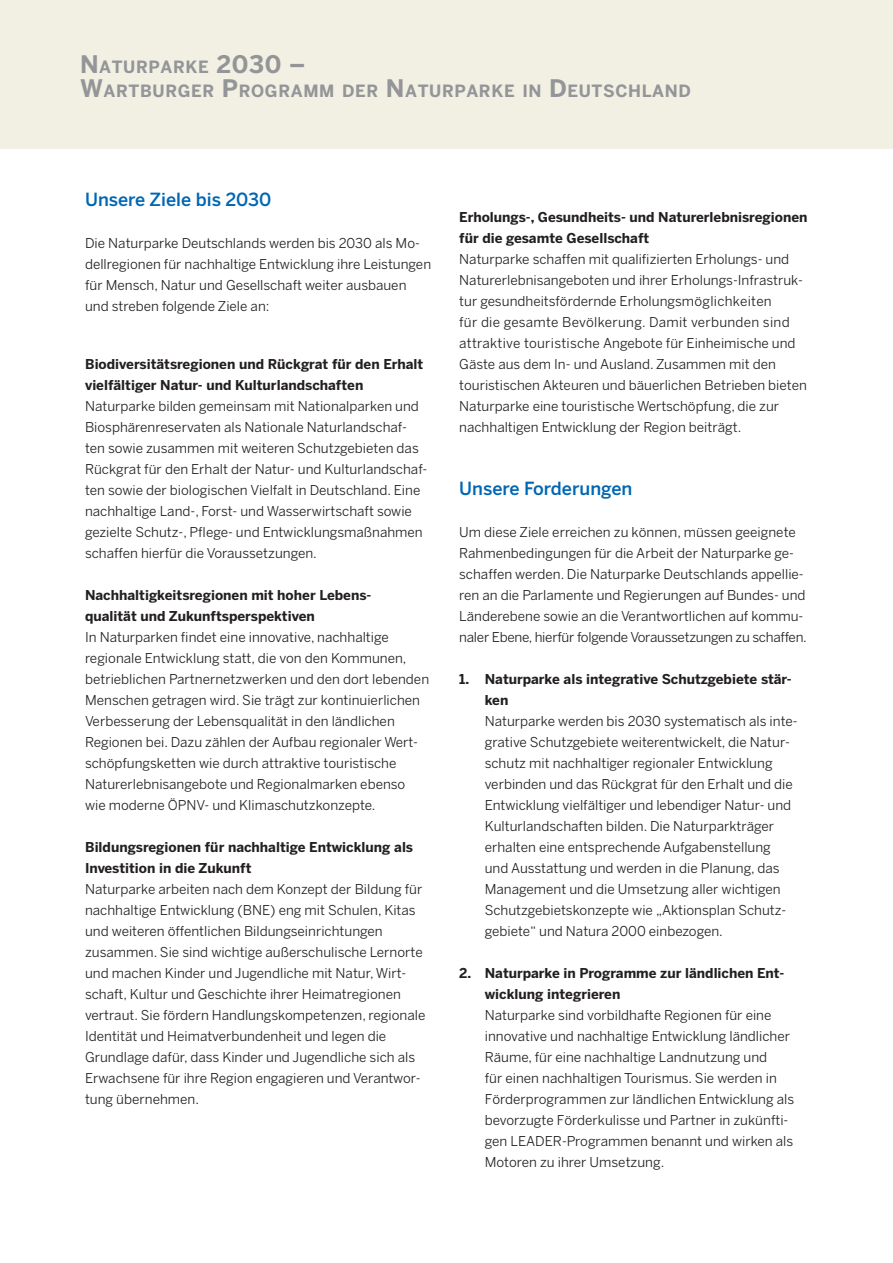
<style>
.page{position:relative;width:893px;height:1263px;background:#fff}
.page>*{position:absolute;margin:0;border:0;box-sizing:border-box;transform-origin:0 0}
.t1{font:500 18px "Benton Sans";color:#0166b3}
.t2{font:700 16.8px/24px "Benton Sans";letter-spacing:.035em;color:#939598}
.t3{font:13.5px/21px "Benton Sans";color:#231f20}
.t4{font:700 13.5px/21px "Benton Sans";color:#231f20}
.s1{font-size:24px}
</style>
<div class="page">
<div style="left:0;top:0;width:893px;height:149px;background:#f1f0e2"></div>
<p class="t2" style="left:80px;top:55px;width:612px"><span class="s1">N</span>ATURPARKE <span class="s1">2030 –<br>W</span>ARTBURGER <span class="s1">P</span>ROGRAMM DER <span class="s1">N</span>ATURPARKE IN <span class="s1">D</span>EUTSCHLAND</p>
<h1 class="t1" style="left:85px;top:188px;width:188px">Unsere Ziele bis 2030</h1>
<p class="t3" style="left:85px;top:232px;width:348px">Die Naturparke Deutschlands werden bis 2030 als Mo&shy;dellregionen für nachhaltige Entwicklung ihre Leistungen für Mensch, Natur und Gesellschaft weiter ausbauen und streben folgende Ziele an:</p>
<p class="t4" style="left:85px;top:353px;width:340px">Biodiversitätsregionen und Rückgrat für den Erhalt vielfältiger Natur- und Kulturlandschaften</p>
<p class="t3" style="left:85px;top:395px;width:344px">Naturparke bilden gemeinsam mit Nationalparken und Biosphärenreservaten als Nationale Naturlandschaf&shy;ten sowie zusammen mit weiteren Schutzgebieten das Rückgrat für den Erhalt der Natur- und Kulturlandschaf&shy;ten sowie der biologischen Vielfalt in Deutschland. Eine nachhaltige Land-, Forst- und Wasserwirtschaft sowie gezielte Schutz-, Pflege- und Entwicklungsmaßnahmen schaffen hierfür die Voraussetzungen.</p>
<p class="t4" style="left:85px;top:584px;width:288px">Nachhaltigkeitsregionen mit hoher Lebens&shy;qualität und Zukunftsperspektiven</p>
<p class="t3" style="left:85px;top:627px;width:346px">In Naturparken findet eine innovative, nachhaltige regionale Entwicklung statt, die von den Kommunen, betrieblichen Partnernetzwerken und den dort lebenden Menschen getragen wird. Sie trägt zur kontinuierlichen Verbesserung der Lebensqualität in den ländlichen Regionen bei. Dazu zählen der Aufbau regionaler Wert&shy;schöpfungsketten wie durch attraktive touristische Naturerlebnisangebote und Regionalmarken ebenso wie moderne ÖPNV- und Klimaschutzkonzepte.</p>
<p class="t4" style="left:85px;top:837px;width:330px">Bildungsregionen für nachhaltige Entwicklung als<br>Investition in die Zukunft</p>
<p class="t3" style="left:85px;top:879px;width:342px">Naturparke arbeiten nach dem Konzept der Bildung für nachhaltige Entwicklung (BNE) eng mit Schulen, Kitas und weiteren öffentlichen Bildungseinrichtungen zusammen. Sie sind wichtige außerschulische Lernorte und machen Kinder und Jugendliche mit Natur, Wirt&shy;schaft, Kultur und Geschichte ihrer Heimatregionen vertraut. Sie fördern Handlungskompetenzen, regionale Identität und Heimatverbundenheit und legen die Grundlage dafür, dass Kinder und Jugendliche sich als Erwachsene für ihre Region engagieren und Verantwor&shy;tung übernehmen.</p>
<p class="t4" style="left:459px;top:207px;width:350px">Erholungs-, Gesundheits- und Naturerlebnisregionen für die gesamte Gesellschaft</p>
<p class="t3" style="left:459px;top:249px;width:349px">Naturparke schaffen mit qualifizierten Erholungs- und Naturerlebnisangeboten und ihrer Erholungs-Infrastruk&shy;tur gesundheitsfördernde Erholungsmöglichkeiten<br>für die gesamte Bevölkerung. Damit verbunden sind attraktive touristische Angebote für Einheimische und Gäste aus dem In- und Ausland. Zusammen mit den touristischen Akteuren und bäuerlichen Betrieben bieten Naturparke eine touristische Wertschöpfung, die zur nachhaltigen Entwicklung der Region beiträgt.</p>
<h1 class="t1" style="left:459px;top:478px;width:175px">Unsere Forderungen</h1>
<p class="t3" style="left:459px;top:521px;width:349px">Um diese Ziele erreichen zu können, müssen geeignete Rahmenbedingungen für die Arbeit der Naturparke ge&shy;schaffen werden. Die Naturparke Deutschlands appellie&shy;ren an die Parlamente und Regierungen auf Bundes- und Länderebene sowie an die Verantwortlichen auf kommu&shy;naler Ebene, hierfür folgende Voraussetzungen zu schaffen.</p>
<p class="t4" style="left:485px;top:668px;width:308px;text-indent:-26px">1. Naturparke als integrative Schutzgebiete stär&shy;ken</p>
<p class="t3" style="left:485px;top:710px;width:314px">Naturparke werden bis 2030 systematisch als inte&shy;grative Schutzgebiete weiterentwickelt, die Natur&shy;schutz mit nachhaltiger regionaler Entwicklung verbinden und das Rückgrat für den Erhalt und die Entwicklung vielfältiger und lebendiger Natur- und Kulturlandschaften bilden. Die Naturparkträger erhalten eine entsprechende Aufgabenstellung und Ausstattung und werden in die Planung, das Management und die Umsetzung aller wichtigen Schutzgebietskonzepte wie „Aktionsplan Schutz&shy;gebiete“ und Natura 2000 einbezogen.</p>
<p class="t4" style="left:485px;top:963px;width:301px;text-indent:-26px">2. Naturparke in Programme zur ländlichen Ent&shy;wicklung integrieren</p>
<p class="t3" style="left:485px;top:1005px;width:311px">Naturparke sind vorbildhafte Regionen für eine innovative und nachhaltige Entwicklung ländlicher Räume, für eine nachhaltige Landnutzung und<br>für einen nachhaltigen Tourismus. Sie werden in Förderprogrammen zur ländlichen Entwicklung als bevorzugte Förderkulisse und Partner in zukünfti&shy;gen LEADER-Programmen benannt und wirken als Motoren zu ihrer Umsetzung.</p>
</div>
